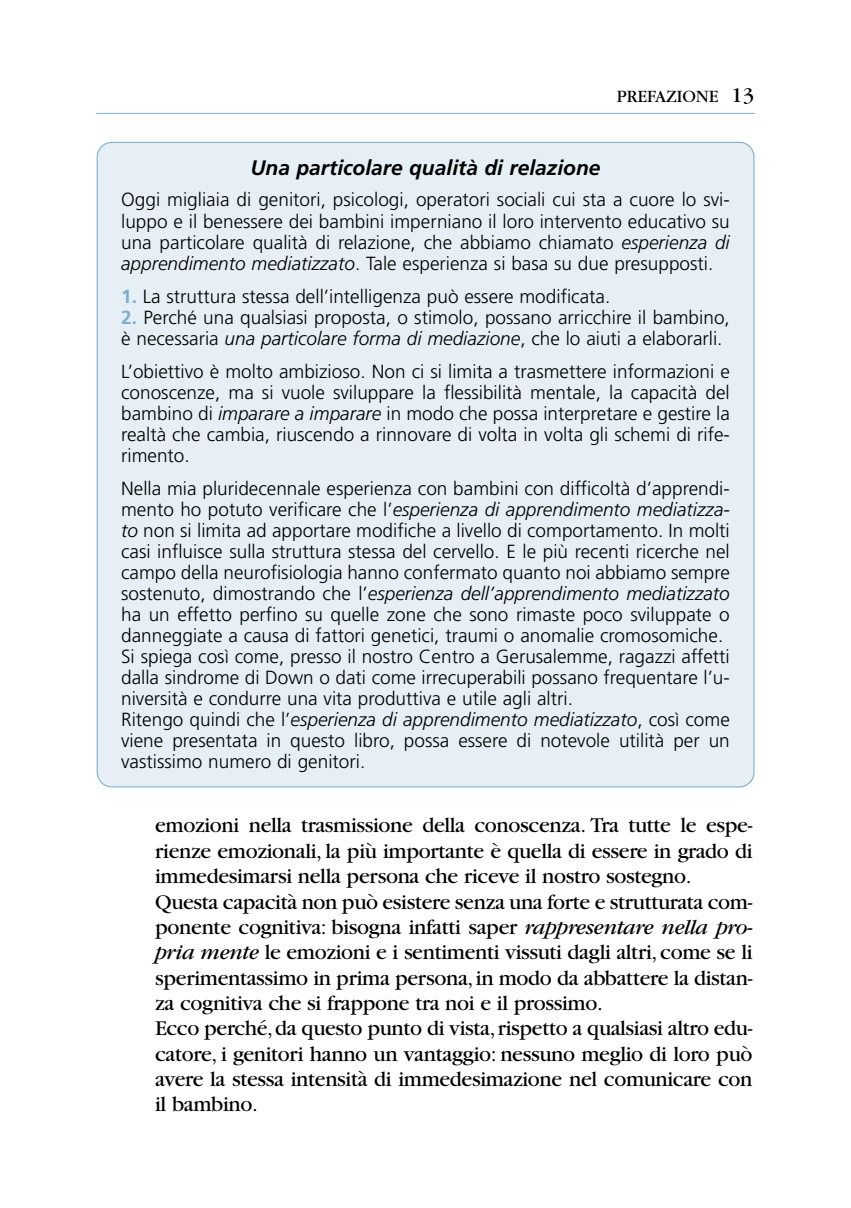
<style>
.page{position:relative;width:851px;height:1208px;background:#fff}
.page>*{position:absolute;margin:0;border:0;box-sizing:border-box;transform-origin:0 0}
.t1{font:22px/25.4px "Garamond";letter-spacing:-.015em;color:#000}
.t2{font:italic 700 21px "Frutiger";color:#000}
.t3{font:300 19px/21px "Frutiger";color:#000;text-align:justify}
.t4{font:18px "Garamond";color:#000}
.s1{font-size:22px}
.s2{font-style:italic}
.s3{font-weight:700;color:#7caece}
</style>
<div class="page">
<hr style="left:96px;top:113px;width:658px;height:1px;background:#7caece">
<div style="left:98px;top:143px;width:655px;height:643px;background:#e5eff5;border-radius:14px"></div>
<p class="t4" style="left:616px;top:90px;width:139px">PREFAZIONE <span class="s1">13</span></p>
<p class="t2" style="left:250px;top:160px;width:352px">Una particolare qualità di relazione</p>
<p class="t3" style="left:121px;top:191px;width:610px">Oggi migliaia di genitori, psicologi, operatori sociali cui sta a cuore lo svi&shy;luppo e il benessere dei bambini imperniano il loro intervento educativo su una particolare qualità di relazione, che abbiamo chiamato <span class="s2">esperienza di apprendimento mediatizzato</span>. Tale esperienza si basa su due presupposti.</p>
<p class="t3" style="left:121px;top:287px;width:490px"><span class="s3">1.</span> La struttura stessa dell’intelligenza può essere modificata.</p>
<p class="t3" style="left:121px;top:308px;width:610px"><span class="s3">2.</span> Perché una qualsiasi proposta, o stimolo, possano arricchire il bambino, è necessaria <span class="s2">una particolare forma di mediazione</span>, che lo aiuti a elaborarli.</p>
<p class="t3" style="left:121px;top:362px;width:610px">L’obiettivo è molto ambizioso. Non ci si limita a trasmettere informazioni e conoscenze, ma si vuole sviluppare la flessibilità mentale, la capacità del bambino di <span class="s2">imparare a imparare</span> in modo che possa interpretare e gestire la realtà che cambia, riuscendo a rinnovare di volta in volta gli schemi di rife&shy;rimento.</p>
<p class="t3" style="left:121px;top:479px;width:610px;text-align:left">Nella mia pluridecennale esperienza con bambini con difficoltà d’apprendi&shy;mento ho potuto verificare che l’<span class="s2">esperienza di apprendimento mediatizza&shy;to</span> non si limita ad apportare modifiche a livello di comportamento. In molti casi influisce sulla struttura stessa del cervello. E le più recenti ricerche nel campo della neurofisiologia hanno confermato quanto noi abbiamo sempre sostenuto, dimostrando che l’<span class="s2">esperienza dell’apprendimento mediatizzato </span>ha un effetto perfino su quelle zone che sono rimaste poco sviluppate o danneggiate a causa di fattori genetici, traumi o anomalie cromosomiche.<br>Si spiega così come, presso il nostro Centro a Gerusalemme, ragazzi affetti dalla sindrome di Down o dati come irrecuperabili possano frequentare l’u&shy;niversità e condurre una vita produttiva e utile agli altri.<br>Ritengo quindi che l’<span class="s2">esperienza di apprendimento mediatizzato</span>, così come viene presentata in questo libro, possa essere di notevole utilità per un vastissimo numero di genitori.</p>
<p class="t1" style="left:155px;top:815px;width:599px">emozioni nella trasmissione della conoscenza. Tra tutte le espe&shy;rienze emozionali, la più importante è quella di essere in grado di immedesimarsi nella persona che riceve il nostro sostegno.<br>Questa capacità non può esistere senza una forte e strutturata com&shy;ponente cognitiva: bisogna infatti saper <span class="s2">rappresentare nella pro&shy;pria mente</span> le emozioni e i sentimenti vissuti dagli altri, come se li sperimentassimo in prima persona,in modo da abbattere la distan&shy;za cognitiva che si frappone tra noi e il prossimo.<br>Ecco perché,da questo punto di vista,rispetto a qualsiasi altro edu&shy;catore, i genitori hanno un vantaggio: nessuno meglio di loro può avere la stessa intensità di immedesimazione nel comunicare con il bambino.</p>
</div>
